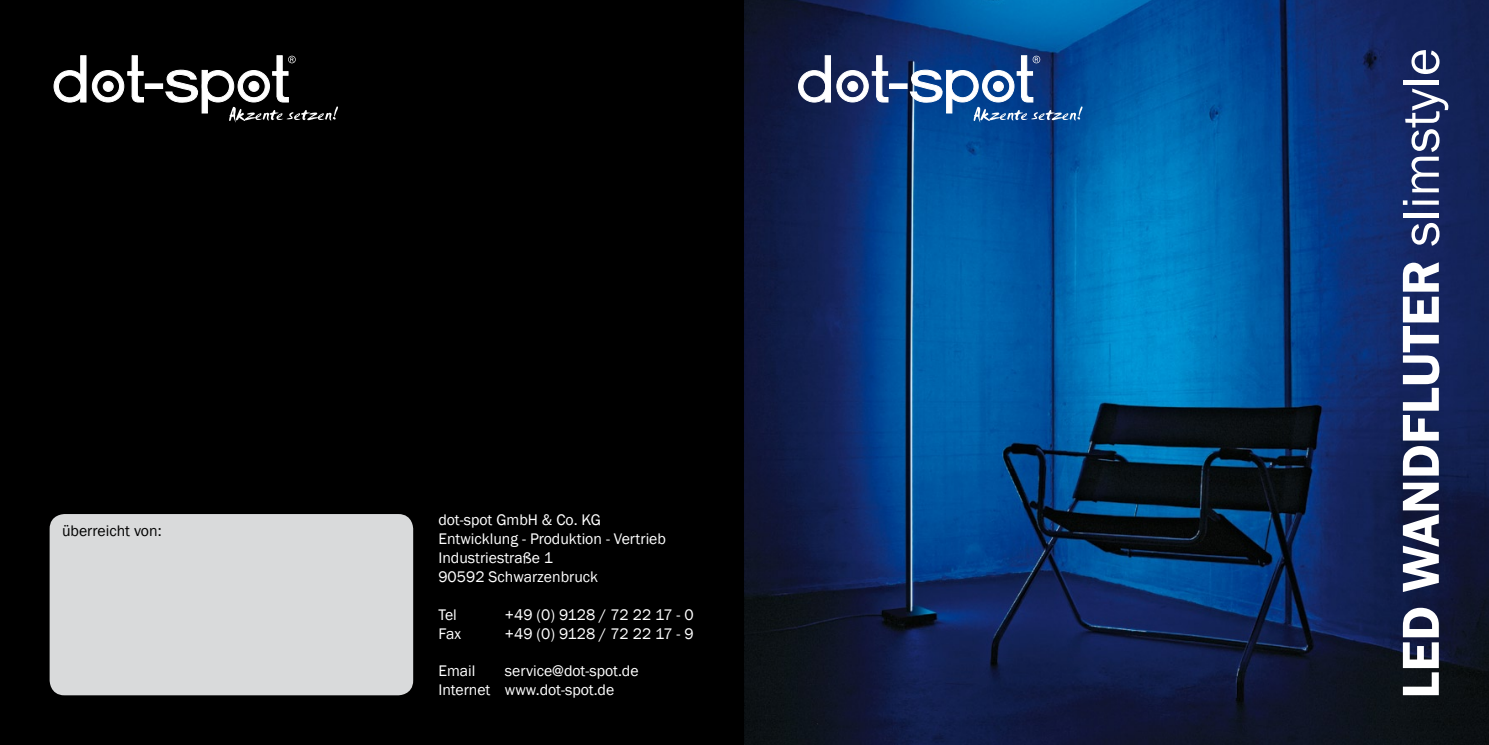
<style>
.page{position:relative;width:1489px;height:745px;background:#fff}
.page>*{position:absolute;margin:0;border:0;box-sizing:border-box;transform-origin:0 0}
.t1{font:600 53.9px "Franklin Gothic";color:#fff}
.t2{font:15.75px/18.9px "Franklin Gothic";color:#fff}
.t3{font:15.75px "Franklin Gothic";color:#000}
.s1{font-weight:400}
</style>
<div class="page">
<div style="left:0;top:0;width:744px;height:744px;background:#000"></div>
<div style="left:50px;top:513px;width:363px;height:181px;background:#d9dadb;border-radius:15px"></div>
<img style="left:744px;top:0;width:744px;height:744px">
<hr style="left:145px;top:84px;width:18px;height:4px;background:#fff">
<div style="left:145px;top:84px;width:18px;height:5px;border:1px solid #fff"></div>
<svg style="left:92px;top:55px;width:52px;height:47px"></svg>
<div style="left:103px;top:81px;width:10px;height:10px;background:#fff;border-radius:50%"></div>
<div style="left:103px;top:81px;width:10px;height:10px;border:1px solid #fff;border-radius:50%"></div>
<svg style="left:54px;top:55px;width:32px;height:47px"></svg>
<svg style="left:165px;top:55px;width:173px;height:67px"></svg>
<hr style="left:889px;top:84px;width:18px;height:4px;background:#fff">
<svg style="left:836px;top:55px;width:52px;height:47px"></svg>
<div style="left:847px;top:81px;width:10px;height:10px;background:#fff;border-radius:50%"></div>
<div style="left:847px;top:81px;width:10px;height:10px;border:1px solid #fff;border-radius:50%"></div>
<svg style="left:798px;top:55px;width:32px;height:47px"></svg>
<svg style="left:910px;top:55px;width:172px;height:67px"></svg>
<p class="t3" style="left:62px;top:520px;width:101px">überreicht von:</p>
<p class="t2" style="left:438px;top:510px;width:229px">dot-spot GmbH &amp; Co. KG<br>Entwicklung - Produktion - Vertrieb<br>Industriestraße 1<br>90592 Schwarzenbruck</p>
<p class="t2" style="left:438px;top:605px;width:20px">Tel</p>
<p class="t2" style="left:505px;top:605px;width:190px">+49 (0) 9128 / 72 22 17 - 0</p>
<p class="t2" style="left:438px;top:623px;width:24px">Fax</p>
<p class="t2" style="left:505px;top:623px;width:190px">+49 (0) 9128 / 72 22 17 - 9</p>
<p class="t2" style="left:438px;top:661px;width:39px">Email</p>
<p class="t2" style="left:438px;top:661px;width:202px;text-indent:66px">service@dot-spot.de<br>Internet www.dot-spot.de</p>
<h1 class="t1" style="left:1387px;top:698px;width:652px;rotate:-90deg">LED Wandfluter <span class="s1">slimstyle</span></h1>
</div>
